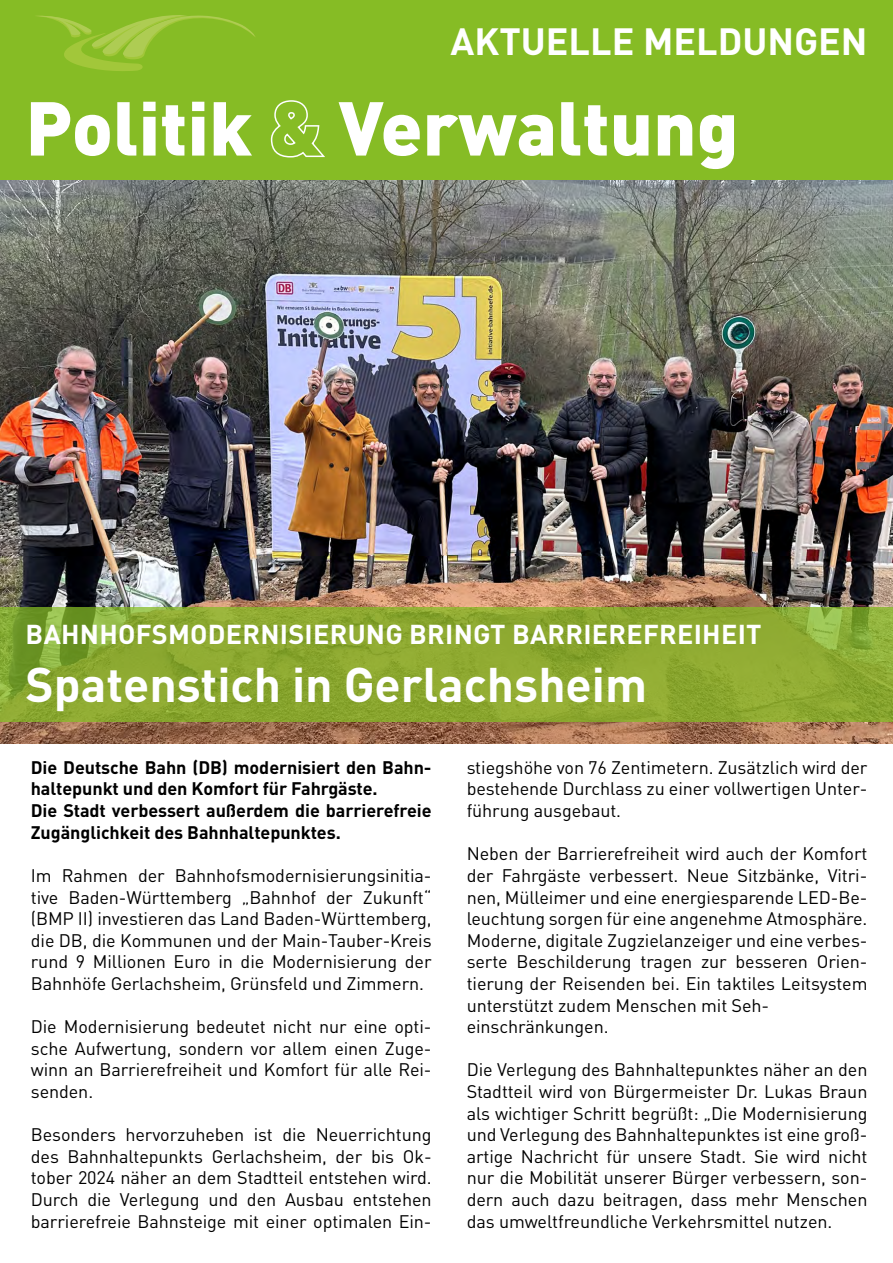
<style>
.page{position:relative;width:893px;height:1263px;background:#fff}
.page>*{position:absolute;margin:0;border:0;box-sizing:border-box;transform-origin:0 0}
.t1{font:900 75px "DIN Pro";color:#fff}
.t2{font:700 48px "DIN Pro";color:#fff}
.t3{font:700 37.5px "DIN Pro";color:#fff}
.t4{font:700 27px "DIN Pro";letter-spacing:.01em;color:#fff}
.t5{font:18px/21.6px "DIN Pro";letter-spacing:-.005em;color:#000;text-align:justify}
.t6{font:700 18px/21.6px "DIN Pro";letter-spacing:-.005em;color:#000}
</style>
<div class="page">
<div style="left:0;top:0;width:893px;height:180px;background:#86bc25"></div>
<svg style="left:38px;top:15px;width:217px;height:56px"></svg>
<img style="left:0;top:181px;width:893px;height:562px">
<svg style="left:0;top:607px;width:893px;height:114px;background:#8ba830"></svg>
<h3 class="t3" style="left:451px;top:15px;width:418px">AKTUELLE MELDUNGEN</h3>
<h1 class="t1" style="left:26px;top:77px;width:715px">Politik &amp; Verwaltung</h1>
<h3 class="t4" style="left:26px;top:616px;width:737px">BAHNHOFSMODERNISIERUNG BRINGT BARRIEREFREIHEIT</h3>
<h2 class="t2" style="left:26px;top:652px;width:623px">Spatenstich in Gerlachsheim</h2>
<p class="t6" style="left:31px;top:756px;width:402px">Die Deutsche Bahn (DB) modernisiert den Bahn&shy;haltepunkt und den Komfort für Fahrgäste.<br>Die Stadt verbessert außerdem die barrierefreie Zugänglichkeit des Bahnhaltepunktes.</p>
<p class="t5" style="left:31px;top:864px;width:402px">Im Rahmen der Bahnhofsmodernisierungsinitia&shy;tive Baden-Württemberg „Bahnhof der Zukunft“ (BMP II) investieren das Land Baden-Württemberg, die DB, die Kommunen und der Main-Tauber-Kreis rund 9 Millionen Euro in die Modernisierung der Bahnhöfe Gerlachsheim, Grünsfeld und Zimmern.</p>
<p class="t5" style="left:31px;top:1015px;width:402px">Die Modernisierung bedeutet nicht nur eine opti&shy;sche Aufwertung, sondern vor allem einen Zuge&shy;winn an Barrierefreiheit und Komfort für alle Rei&shy;senden.</p>
<p class="t5" style="left:31px;top:1123px;width:402px">Besonders hervorzuheben ist die Neuerrichtung des Bahnhaltepunkts Gerlachsheim, der bis Ok&shy;tober 2024 näher an dem Stadtteil entstehen wird.<br>Durch die Verlegung und den Ausbau entstehen barrierefreie Bahnsteige mit einer optimalen Ein-</p>
<p class="t5" style="left:467px;top:756px;width:402px">stiegshöhe von 76 Zentimetern. Zusätzlich wird der bestehende Durchlass zu einer vollwertigen Unter&shy;führung ausgebaut.</p>
<p class="t5" style="left:467px;top:842px;width:402px;text-align:left">Neben der Barrierefreiheit wird auch der Komfort der Fahrgäste verbessert. Neue Sitzbänke, Vitri&shy;nen, Mülleimer und eine energiesparende LED-Be&shy;leuchtung sorgen für eine angenehme Atmosphäre.<br>Moderne, digitale Zugzielanzeiger und eine verbes&shy;serte Beschilderung tragen zur besseren Orien&shy;tierung der Reisenden bei. Ein taktiles Leitsystem unterstützt zudem Menschen mit Seh&shy;einschränkungen.</p>
<p class="t5" style="left:467px;top:1058px;width:402px">Die Verlegung des Bahnhaltepunktes näher an den Stadtteil wird von Bürgermeister Dr. Lukas Braun als wichtiger Schritt begrüßt: „Die Modernisierung und Verlegung des Bahnhaltepunktes ist eine groß&shy;artige Nachricht für unsere Stadt. Sie wird nicht nur die Mobilität unserer Bürger verbessern, son&shy;dern auch dazu beitragen, dass mehr Menschen das umweltfreundliche Verkehrsmittel nutzen.</p>
</div>
